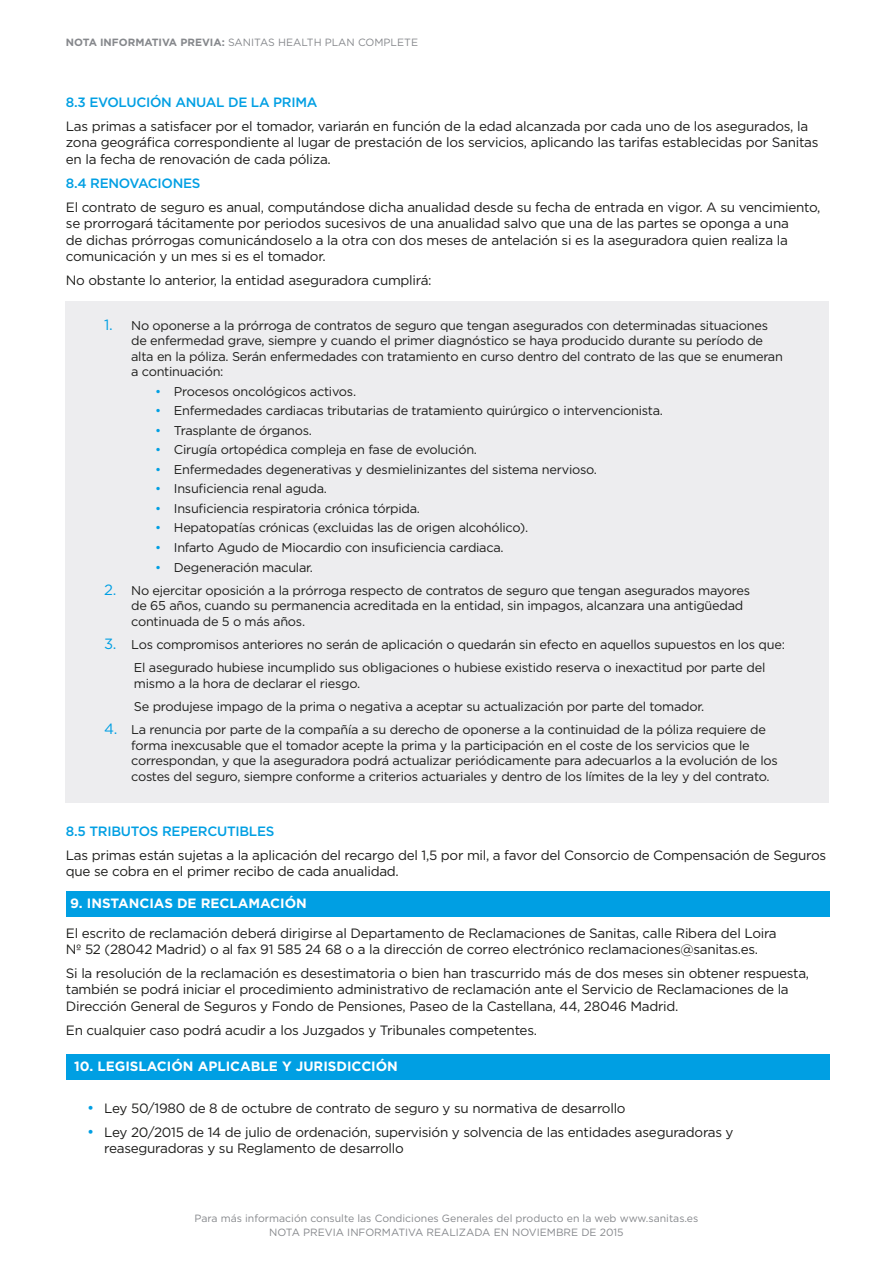
<style>
.page{position:relative;width:893px;height:1263px;background:#fff}
.page>*{position:absolute;margin:0;border:0;box-sizing:border-box;transform-origin:0 0}
.t1{font:13.5px/16.2px "Gotham";letter-spacing:-.02em;color:#1d1d1b}
.t2{font:500 13.5px "Gotham";letter-spacing:-.02em;color:#009fe3}
.t3{font:700 13.5px "Gotham";color:#fff}
.t4{font:12.75px/15.3px "Gotham";letter-spacing:-.02em;color:#1d1d1b}
.t5{font:10.5px/13.5px "Gotham";color:#86888c;text-align:center}
.s1{font-weight:700}
.s2{font-size:14.85px;color:#009fe3}
.s3{color:#009fe3}
</style>
<div class="page">
<div style="left:65px;top:302px;width:764px;height:501px;background:#ededef"></div>
<div style="left:66px;top:892px;width:764px;height:25px;background:#009fe3"></div>
<div style="left:66px;top:1054px;width:764px;height:26px;background:#009fe3"></div>
<p class="t5" style="left:66px;top:35px;width:354px"><span class="s1">NOTA INFORMATIVA PREVIA:</span> SANITAS HEALTH PLAN COMPLETE</p>
<p class="t2" style="left:66px;top:93px;width:253px">8.3 EVOLUCIÓN ANUAL DE LA PRIMA</p>
<p class="t1" style="left:66px;top:118px;width:754px">Las primas a satisfacer por el tomador, variarán en función de la edad alcanzada por cada uno de los asegurados, la zona geográfica correspondiente al lugar de prestación de los servicios, aplicando las tarifas establecidas por Sanitas en la fecha de renovación de cada póliza.</p>
<p class="t2" style="left:66px;top:174px;width:136px">8.4 RENOVACIONES</p>
<p class="t1" style="left:66px;top:199px;width:756px">El contrato de seguro es anual, computándose dicha anualidad desde su fecha de entrada en vigor. A su vencimiento, se prorrogará tácitamente por periodos sucesivos de una anualidad salvo que una de las partes se oponga a una<br>de dichas prórrogas comunicándoselo a la otra con dos meses de antelación si es la aseguradora quien realiza la comunicación y un mes si es el tomador.</p>
<p class="t1" style="left:66px;top:272px;width:367px">No obstante lo anterior, la entidad aseguradora cumplirá:</p>
<p class="t4" style="left:131px;top:318px;width:653px;text-indent:-27px"><span class="s2">1.</span> No oponerse a la prórroga de contratos de seguro que tengan asegurados con determinadas situaciones de enfermedad grave, siempre y cuando el primer diagnóstico se haya producido durante su período de alta en la póliza. Serán enfermedades con tratamiento en curso dentro del contrato de las que se enumeran a continuación:</p>
<p class="t4" style="left:155px;top:383px;width:202px"><span class="s3">•</span> Procesos oncológicos activos.</p>
<p class="t4" style="left:155px;top:403px;width:509px"><span class="s3">•</span> Enfermedades cardiacas tributarias de tratamiento quirúrgico o intervencionista.</p>
<p class="t4" style="left:155px;top:422px;width:158px"><span class="s3">•</span> Trasplante de órganos.</p>
<p class="t4" style="left:155px;top:442px;width:323px"><span class="s3">•</span> Cirugía ortopédica compleja en fase de evolución.</p>
<p class="t4" style="left:155px;top:461px;width:443px"><span class="s3">•</span> Enfermedades degenerativas y desmielinizantes del sistema nervioso.</p>
<p class="t4" style="left:155px;top:481px;width:173px"><span class="s3">•</span> Insuficiencia renal aguda.</p>
<p class="t4" style="left:155px;top:500px;width:266px"><span class="s3">•</span> Insuficiencia respiratoria crónica tórpida.</p>
<p class="t4" style="left:155px;top:520px;width:375px"><span class="s3">•</span> Hepatopatías crónicas (excluidas las de origen alcohólico).</p>
<p class="t4" style="left:155px;top:540px;width:350px"><span class="s3">•</span> Infarto Agudo de Miocardio con insuficiencia cardiaca.</p>
<p class="t4" style="left:155px;top:559px;width:159px"><span class="s3">•</span> Degeneración macular.</p>
<p class="t4" style="left:131px;top:582px;width:620px;text-indent:-27px"><span class="s2">2.</span> No ejercitar oposición a la prórroga respecto de contratos de seguro que tengan asegurados mayores de 65 años, cuando su permanencia acreditada en la entidad, sin impagos, alcanzara una antigüedad continuada de 5 o más años.</p>
<p class="t4" style="left:134px;top:632px;width:652px;line-height:23.4px;text-indent:-30px"><span class="s2">3.</span> Los compromisos anteriores no serán de aplicación o quedarán sin efecto en aquellos supuestos en los que:<br>El asegurado hubiese incumplido sus obligaciones o hubiese existido reserva o inexactitud por parte del</p>
<p class="t4" style="left:134px;top:671px;width:572px;line-height:23.4px">mismo a la hora de declarar el riesgo.<br>Se produjese impago de la prima o negativa a aceptar su actualización por parte del tomador.</p>
<p class="t4" style="left:131px;top:722px;width:648px;text-indent:-27px"><span class="s2">4.</span> La renuncia por parte de la compañía a su derecho de oponerse a la continuidad de la póliza requiere de forma inexcusable que el tomador acepte la prima y la participación en el coste de los servicios que le correspondan, y que la aseguradora podrá actualizar periódicamente para adecuarlos a la evolución de los costes del seguro, siempre conforme a criterios actuariales y dentro de los límites de la ley y del contrato.</p>
<p class="t2" style="left:66px;top:822px;width:210px">8.5 TRIBUTOS REPERCUTIBLES</p>
<p class="t1" style="left:66px;top:847px;width:762px">Las primas están sujetas a la aplicación del recargo del 1,5 por mil, a favor del Consorcio de Compensación de Seguros que se cobra en el primer recibo de cada anualidad.</p>
<p class="t3" style="left:70px;top:894px;width:238px">9. INSTANCIAS DE RECLAMACIÓN</p>
<p class="t1" style="left:66px;top:924px;width:712px">El escrito de reclamación deberá dirigirse al Departamento de Reclamaciones de Sanitas, calle Ribera del Loira<br>Nº 52 (28042 Madrid) o al fax 91 585 24 68 o a la dirección de correo electrónico reclamaciones@sanitas.es.</p>
<p class="t1" style="left:66px;top:965px;width:745px">Si la resolución de la reclamación es desestimatoria o bien han trascurrido más de dos meses sin obtener respuesta, también se podrá iniciar el procedimiento administrativo de reclamación ante el Servicio de Reclamaciones de la<br>Dirección General de Seguros y Fondo de Pensiones, Paseo de la Castellana, 44, 28046 Madrid.</p>
<p class="t1" style="left:66px;top:1022px;width:473px">En cualquier caso podrá acudir a los Juzgados y Tribunales competentes.</p>
<p class="t3" style="left:74px;top:1057px;width:325px">10. LEGISLACIÓN APLICABLE Y JURISDICCIÓN</p>
<p class="t1" style="left:87px;top:1100px;width:540px"><span class="s2">•</span> Ley 50/1980 de 8 de octubre de contrato de seguro y su normativa de desarrollo</p>
<p class="t1" style="left:104px;top:1124px;width:631px;text-indent:-17px"><span class="s2">•</span> Ley 20/2015 de 14 de julio de ordenación, supervisión y solvencia de las entidades aseguradoras y reaseguradoras y su Reglamento de desarrollo</p>
<p class="t5" style="left:195px;top:1212px;width:505px">Para más información consulte las Condiciones Generales del producto en la web www.sanitas.es<br>NOTA PREVIA INFORMATIVA REALIZADA EN NOVIEMBRE DE 2015</p>
</div>
